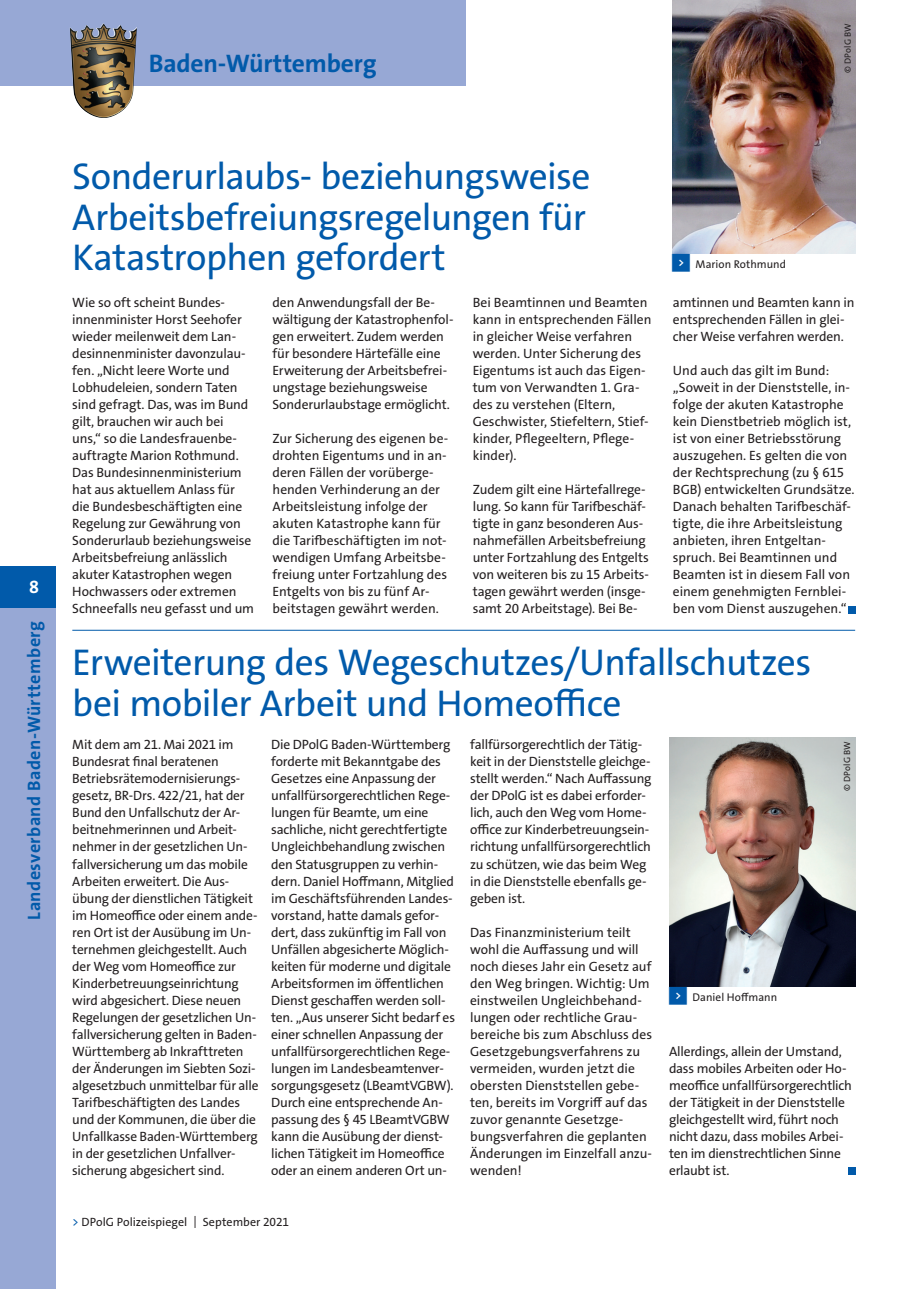
<style>
.page{position:relative;width:919px;height:1289px;background:#fff}
.page>*{position:absolute;margin:0;border:0;box-sizing:border-box;transform-origin:0 0}
.Headline_25_pt{font:37.5px/40.5px "The Sans Os F";letter-spacing:-.015em;color:#015aaa;text-align:justify}
.t1{font:700 25.5px "The Sans Os F";letter-spacing:-.005em;color:#015aaa}
.t2{font:700 18px "The Sans Os F";letter-spacing:.025em;color:#015aaa}
.t3{font:700 18px "The Sans Os F";color:#fff}
.Grundtext{font:13.5px/17px "The Sans Os F";letter-spacing:-.01em;color:#231f20}
.t4{font:12px "The Sans Os F";letter-spacing:.005em;color:#231f20}
.Bildtext_linksbündig{font:11.25px "The Sans Os F";color:#231f20}
.Fotonachweis{font:9px "The Sans Os F";letter-spacing:.015em;color:#231f20}
.s1{font-family:"Top Numbers";color:#015aaa}
.s2{color:#015aaa}
</style>
<div class="page">
<div style="left:848px;top:606px;width:7px;height:7px;background:#015aaa"></div>
<img style="left:672px;top:0;width:183px;height:254px">
<img style="left:669px;top:737px;width:186px;height:249px">
<div style="left:848px;top:1167px;width:7px;height:7px;background:#015aaa"></div>
<hr style="left:72px;top:630px;width:783px;height:1px;background:#015aaa">
<div style="left:0;top:566px;width:55px;height:42px;background:#015aaa"></div>
<div style="left:0;top:608px;width:55px;height:680px;background:#97a8d5"></div>
<div style="left:0;top:0;width:466px;height:85px;background:#97a8d5"></div>
<img style="left:70px;top:23px;width:67px;height:95px">
<h2 class="t1" style="left:149px;top:47px;width:229px">Baden-Württemberg</h2>
<p class="Fotonachweis" style="left:841px;top:73px;width:51px;rotate:-90deg">© DPolG BW</p>
<h3 class="t3" style="left:29px;top:575px;width:11px">8</h3>
<h3 class="t2" style="left:22px;top:919px;width:300px;rotate:-90deg">Landesverband Baden-Württemberg</h3>
<p class="Headline_25_pt" style="left:72px;top:157px;width:519px">Sonderurlaubs- beziehungsweise Arbeitsbefreiungsregelungen für Katastrophen gefordert</p>
<p class="Grundtext" style="left:72px;top:294px;width:183px">Wie so oft scheint Bundes&shy;innenminister Horst Seehofer wieder meilenweit dem Lan&shy;desinnenminister davonzulau&shy;fen. „Nicht leere Worte und<br>Lobhudeleien, sondern Taten sind gefragt. Das, was im Bund gilt, brauchen wir auch bei uns,“ so die Landesfrauenbe&shy;auftragte Marion Rothmund.<br>Das Bundesinnenministerium hat aus aktuellem Anlass für die Bundesbeschäftigten eine<br>Regelung zur Gewährung von<br>Sonderurlaub beziehungsweise<br>Arbeitsbefreiung anlässlich akuter Katastrophen wegen<br>Hochwassers oder extremen<br>Schneefalls neu gefasst und um</p>
<p class="Grundtext" style="left:272px;top:294px;width:182px">den Anwendungsfall der Be&shy;wältigung der Katastrophenfol&shy;gen erweitert. Zudem werden für besondere Härtefälle eine<br>Erweiterung der Arbeitsbefrei&shy;ungstage beziehungsweise<br>Sonderurlaubstage ermöglicht.</p>
<p class="Grundtext" style="left:472px;top:294px;width:180px">Bei Beamtinnen und Beamten kann in entsprechenden Fällen in gleicher Weise verfahren werden. Unter Sicherung des<br>Eigentums ist auch das Eigen&shy;tum von Verwandten 1. Gra&shy;des zu verstehen (Eltern,<br>Geschwister, Stiefeltern, Stief&shy;kinder, Pflegeeltern, Pflege&shy;kinder).</p>
<p class="Grundtext" style="left:472px;top:481px;width:178px">Zudem gilt eine Härtefallrege&shy;lung. So kann für Tarifbeschäf&shy;tigte in ganz besonderen Aus&shy;nahmefällen Arbeitsbefreiung unter Fortzahlung des Entgelts von weiteren bis zu 15 Arbeits&shy;tagen gewährt werden (insge&shy;samt 20 Arbeitstage). Bei Be-</p>
<p class="Grundtext" style="left:272px;top:430px;width:177px">Zur Sicherung des eigenen be&shy;drohten Eigentums und in an&shy;deren Fällen der vorüberge&shy;henden Verhinderung an der<br>Arbeitsleistung infolge der akuten Katastrophe kann für die Tarifbeschäftigten im not&shy;wendigen Umfang Arbeitsbe&shy;freiung unter Fortzahlung des<br>Entgelts von bis zu fünf Ar&shy;beitstagen gewährt werden.</p>
<p class="Bildtext_linksbündig" style="left:672px;top:257px;width:115px"><span class="s1">&lt;</span> Marion Rothmund</p>
<p class="Grundtext" style="left:673px;top:294px;width:183px">amtinnen und Beamten kann in entsprechenden Fällen in glei&shy;cher Weise verfahren werden.</p>
<p class="Grundtext" style="left:673px;top:362px;width:183px">Und auch das gilt im Bund: „Soweit in der Dienststelle, in&shy;folge der akuten Katastrophe kein Dienstbetrieb möglich ist, ist von einer Betriebsstörung auszugehen. Es gelten die von der Rechtsprechung (zu § 615<br>BGB) entwickelten Grundsätze.<br>Danach behalten Tarifbeschäf&shy;tigte, die ihre Arbeitsleistung anbieten, ihren Entgeltan&shy;spruch. Bei Beamtinnen und<br>Beamten ist in diesem Fall von einem genehmigten Fernblei&shy;ben vom Dienst auszugehen.“</p>
<p class="Headline_25_pt" style="left:72px;top:642px;width:740px">Erweiterung des Wegeschutzes/Unfallschutzes bei mobiler Arbeit und Homeoffice</p>
<p class="Grundtext" style="left:72px;top:736px;width:188px">Mit dem am 21. Mai 2021 im<br>Bundesrat final beratenen<br>Betriebsrätemodernisierungs&shy;gesetz, BR-Drs. 422/21, hat der<br>Bund den Unfallschutz der Ar&shy;beitnehmerinnen und Arbeit&shy;nehmer in der gesetzlichen Un&shy;fallversicherung um das mobile<br>Arbeiten erweitert. Die Aus&shy;übung der dienstlichen Tätigkeit im Homeoffice oder einem ande&shy;ren Ort ist der Ausübung im Un&shy;ternehmen gleichgestellt. Auch der Weg vom Homeoffice zur<br>Kinderbetreuungseinrichtung wird abgesichert. Diese neuen<br>Regelungen der gesetzlichen Un&shy;fallversicherung gelten in Baden-<br>Württemberg ab Inkrafttreten der Änderungen im Siebten Sozi&shy;algesetzbuch unmittelbar für alle<br>Tarifbeschäftigten des Landes und der Kommunen, die über die<br>Unfallkasse Baden-Württemberg in der gesetzlichen Unfallver&shy;sicherung abgesichert sind.</p>
<p class="Grundtext" style="left:271px;top:736px;width:185px">Die DPolG Baden-Württemberg forderte mit Bekanntgabe des<br>Gesetzes eine Anpassung der unfallfürsorgerechtlichen Rege&shy;lungen für Beamte, um eine sachliche, nicht gerechtfertigte<br>Ungleichbehandlung zwischen den Statusgruppen zu verhin&shy;dern. Daniel Hoffmann, Mitglied im Geschäftsführenden Landes&shy;vorstand, hatte damals gefor&shy;dert, dass zukünftig im Fall von<br>Unfällen abgesicherte Möglich&shy;keiten für moderne und digitale<br>Arbeitsformen im öffentlichen<br>Dienst geschaffen werden soll&shy;ten. „Aus unserer Sicht bedarf es einer schnellen Anpassung der unfallfürsorgerechtlichen Rege&shy;lungen im Landesbeamtenver&shy;sorgungsgesetz (LBeamtVGBW).<br>Durch eine entsprechende An&shy;passung des § 45 LBeamtVGBW kann die Ausübung der dienst&shy;lichen Tätigkeit im Homeoffice oder an einem anderen Ort un-</p>
<p class="Grundtext" style="left:470px;top:736px;width:183px">fallfürsorgerechtlich der Tätig&shy;keit in der Dienststelle gleichge&shy;stellt werden.“ Nach Auffassung der DPolG ist es dabei erforder&shy;lich, auch den Weg vom Home&shy;office zur Kinderbetreuungsein&shy;richtung unfallfürsorgerechtlich zu schützen, wie das beim Weg in die Dienststelle ebenfalls ge&shy;geben ist.</p>
<p class="Fotonachweis" style="left:841px;top:790px;width:51px;rotate:-90deg">© DPolG BW</p>
<p class="Grundtext" style="left:470px;top:923px;width:183px">Das Finanzministerium teilt wohl die Auffassung und will noch dieses Jahr ein Gesetz auf den Weg bringen. Wichtig: Um einstweilen Ungleichbehand&shy;lungen oder rechtliche Grau&shy;bereiche bis zum Abschluss des<br>Gesetzgebungsverfahrens zu vermeiden, wurden jetzt die obersten Dienststellen gebe&shy;ten, bereits im Vorgriff auf das zuvor genannte Gesetzge&shy;bungsverfahren die geplanten<br>Änderungen im Einzelfall anzu&shy;wenden!</p>
<p class="Bildtext_linksbündig" style="left:669px;top:989px;width:109px"><span class="s1">&lt;</span> Daniel Hoffmann</p>
<p class="Grundtext" style="left:669px;top:1042px;width:184px">Allerdings, allein der Umstand, dass mobiles Arbeiten oder Ho&shy;meoffice unfallfürsorgerechtlich der Tätigkeit in der Dienststelle gleichgestellt wird, führt noch nicht dazu, dass mobiles Arbei&shy;ten im dienstrechtlichen Sinne erlaubt ist.</p>
<p class="t4" style="left:72px;top:1213px;width:218px"><span class="s2">&gt;</span> DPolG Polizeispiegel | September 2021</p>
</div>
